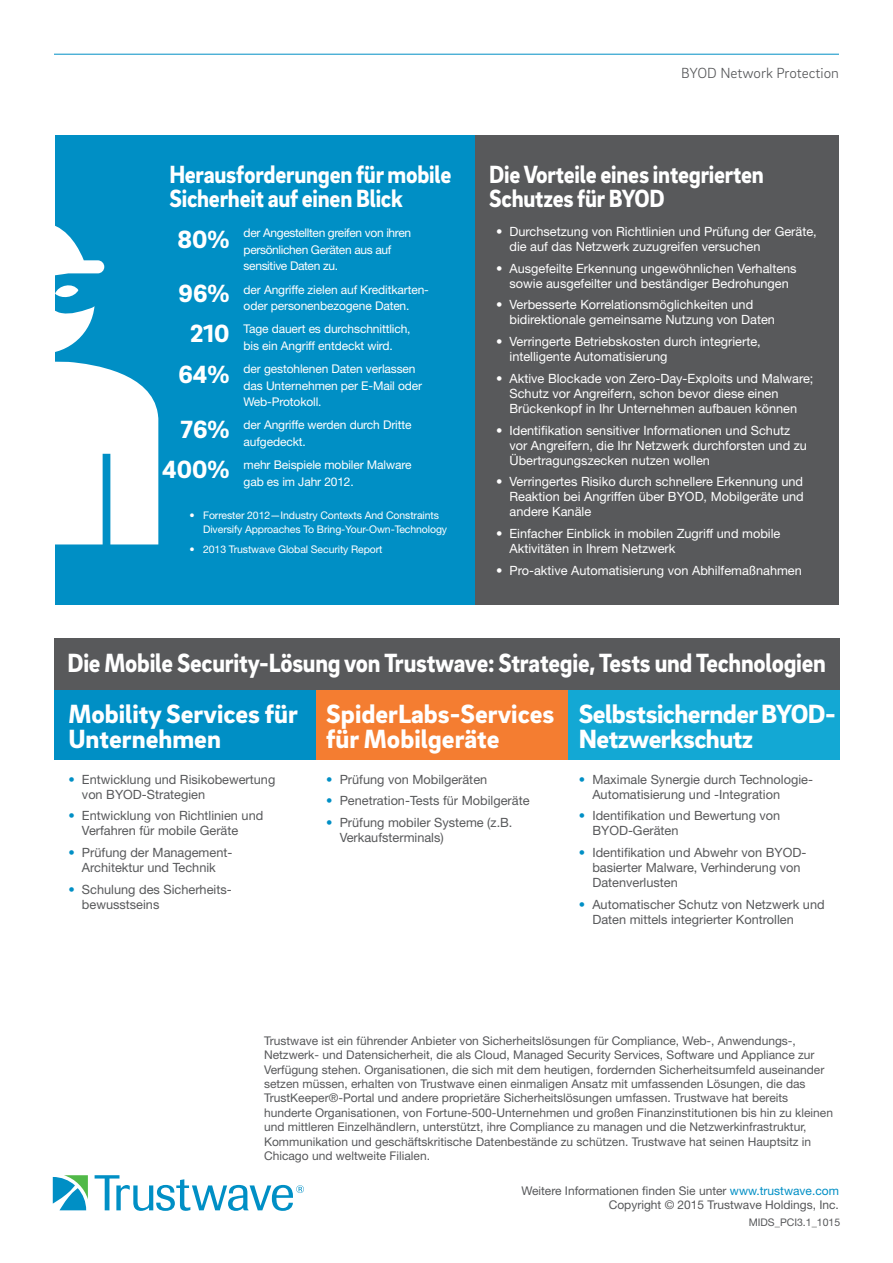
<style>
.page{position:relative;width:893px;height:1263px;background:#fff}
.page>*{position:absolute;margin:0;border:0;box-sizing:border-box;transform-origin:0 0}
.t1{font:900 27px/25.5px "Brix Sans";letter-spacing:-.01em;color:#fff}
.t2{font:900 27px "Brix Sans";letter-spacing:-.01em;color:#fff;scale:.91 1}
.t3{font:900 25.5px/24px "Brix Sans";letter-spacing:-.01em;color:#fff;scale:.91 1}
.t4{font:900 25.5px/40.2px "Brix Sans";letter-spacing:-.01em;color:#fff}
.t5{font:300 15px "Brix Sans";color:#57585a}
.t6{font:12.75px/15px "Helvetica Neue LT Std";color:#fff}
.t7{font:12.75px/15px "Helvetica Neue LT Std";color:#58595b}
.t8{font:12px/14.4px "Helvetica Neue LT Std";color:#57585a;text-align:right}
.t9{font:12px/16.5px "Helvetica Neue LT Std";letter-spacing:-.01em;color:#fff}
.t10{font:12px/16.5px "Helvetica Neue LT Std";letter-spacing:-.03em;color:#fff}
.t11{font:10.5px/13.5px "Helvetica Neue LT Std";letter-spacing:-.01em;color:#fff}
.t12{font:10.5px "Helvetica Neue LT Std";color:#57585a}
.s1{font-weight:700;color:#008fc5}
.s2{color:#008fc5}
</style>
<div class="page">
<hr style="left:54px;top:54px;width:785px;height:1px;background:#008fc5">
<svg style="left:95px;top:1175px;width:209px;height:36px"></svg>
<svg style="left:53px;top:1175px;width:35px;height:35px"></svg>
<div style="left:55px;top:135px;width:421px;height:470px;background:#008fc5"></div>
<div style="left:476px;top:135px;width:363px;height:470px;background:#58595b"></div>
<svg style="left:55px;top:285px;width:103px;height:259px"></svg>
<svg style="left:55px;top:225px;width:49px;height:51px"></svg>
<div style="left:54px;top:690px;width:262px;height:69px;background:#008fc5"></div>
<div style="left:316px;top:690px;width:262px;height:69px;background:#f47d31"></div>
<div style="left:568px;top:690px;width:272px;height:69px;background:#13a8d4"></div>
<div style="left:54px;top:639px;width:786px;height:51px;background:#58595b"></div>
<h2 class="t3" style="left:169px;top:162px;width:311px">Herausforderungen für mobile<br>Sicherheit auf einen Blick</h2>
<p class="t10" style="left:244px;top:225px;width:169px">der Angestellten greifen von ihren persönlichen Geräten aus auf sensitive Daten zu.</p>
<p class="t9" style="left:244px;top:281px;width:187px">der Angriffe zielen auf Kreditkarten&shy;oder personenbezogene Daten.</p>
<p class="t9" style="left:244px;top:321px;width:168px">Tage dauert es durchschnittlich, bis ein Angriff entdeckt wird.</p>
<p class="t9" style="left:244px;top:360px;width:180px">der gestohlenen Daten verlassen das Unternehmen per E-Mail oder<br>Web-Protokoll.</p>
<p class="t9" style="left:244px;top:417px;width:169px">der Angriffe werden durch Dritte aufgedeckt.</p>
<p class="t9" style="left:244px;top:456px;width:169px">mehr Beispiele mobiler Malware gab es im Jahr 2012.</p>
<p class="t11" style="left:203px;top:509px;width:246px;text-indent:-14px">• Forrester 2012—Industry Contexts And Constraints<br>Diversify Approaches To Bring-Your-Own-Technology</p>
<p class="t11" style="left:190px;top:543px;width:194px">• 2013 Trustwave Global Security Report</p>
<h2 class="t4" style="left:177px;top:211px;width:54px;line-height:54.3px">80%<br>96%</h2>
<h2 class="t4" style="left:178px;top:312px;width:53px;text-align:center">210<br>64%</h2>
<h2 class="t4" style="left:162px;top:408px;width:69px;text-align:right">76%<br>400%</h2>
<p class="t5" style="left:681px;top:63px;width:159px">BYOD Network Protection</p>
<h2 class="t3" style="left:489px;top:162px;width:303px">Die Vorteile eines integrierten<br>Schutzes für BYOD</h2>
<p class="t6" style="left:509px;top:224px;width:309px;text-indent:-14px">• Durchsetzung von Richtlinien und Prüfung der Geräte, die auf das Netzwerk zuzugreifen versuchen</p>
<p class="t6" style="left:496px;top:260px;width:302px;text-align:center">• Ausgefeilte Erkennung ungewöhnlichen Verhaltens sowie ausgefeilter und beständiger Bedrohungen</p>
<p class="t6" style="left:509px;top:297px;width:267px;text-indent:-14px">• Verbesserte Korrelationsmöglichkeiten und bidirektionale gemeinsame Nutzung von Daten</p>
<p class="t6" style="left:509px;top:334px;width:253px;text-indent:-14px">• Verringerte Betriebskosten durch integrierte, intelligente Automatisierung</p>
<p class="t6" style="left:509px;top:371px;width:305px;text-indent:-14px">• Aktive Blockade von Zero-Day-Exploits und Malware;<br>Schutz vor Angreifern, schon bevor diese einen<br>Brückenkopf in Ihr Unternehmen aufbauen können</p>
<p class="t6" style="left:509px;top:422px;width:299px;text-indent:-14px">• Identifikation sensitiver Informationen und Schutz vor Angreifern, die Ihr Netzwerk durchforsten und zu<br>Übertragungszecken nutzen wollen</p>
<p class="t6" style="left:509px;top:474px;width:296px;text-align:justify;text-indent:-14px">• Verringertes Risiko durch schnellere Erkennung und Reaktion bei Angriffen über BYOD, Mobilgeräte und andere Kanäle</p>
<p class="t6" style="left:509px;top:526px;width:272px;text-indent:-14px">• Einfacher Einblick in mobilen Zugriff und mobile<br>Aktivitäten in Ihrem Netzwerk</p>
<p class="t6" style="left:496px;top:563px;width:307px">• Pro-aktive Automatisierung von Abhilfemaßnahmen</p>
<h1 class="t2" style="left:67px;top:645px;width:835px">Die Mobile Security-Lösung von Trustwave: Strategie, Tests und Technologien</h1>
<h1 class="t1" style="left:68px;top:700px;width:231px">Mobility Services für<br>Unternehmen</h1>
<p class="t7" style="left:82px;top:771px;width:195px;text-indent:-14px"><span class="s1">•</span> Entwicklung und Risikobewertung von BYOD-Strategien</p>
<p class="t7" style="left:82px;top:808px;width:183px;text-indent:-14px"><span class="s1">•</span> Entwicklung von Richtlinien und<br>Verfahren für mobile Geräte</p>
<p class="t7" style="left:68px;top:845px;width:165px;text-align:center"><span class="s1">•</span> Prüfung der Management-<br>Architektur und Technik</p>
<p class="t7" style="left:82px;top:882px;width:151px;text-indent:-14px"><span class="s1">•</span> Schulung des Sicherheits&shy;bewusstseins</p>
<h1 class="t1" style="left:326px;top:700px;width:230px">SpiderLabs-Services für Mobilgeräte</h1>
<p class="t7" style="left:326px;top:771px;width:163px"><span class="s1">•</span> Prüfung von Mobilgeräten</p>
<p class="t7" style="left:326px;top:793px;width:205px"><span class="s1">•</span> Penetration-Tests für Mobilgeräte</p>
<p class="t7" style="left:340px;top:815px;width:174px;text-indent:-14px"><span class="s1">•</span> Prüfung mobiler Systeme (z.B.<br>Verkaufsterminals)</p>
<h1 class="t1" style="left:579px;top:700px;width:258px">Selbstsichernder BYOD-<br>Netzwerkschutz</h1>
<p class="t7" style="left:592px;top:771px;width:222px;text-indent:-14px"><span class="s1">•</span> Maximale Synergie durch Technologie-<br>Automatisierung und -Integration</p>
<p class="t7" style="left:592px;top:808px;width:189px;text-indent:-14px"><span class="s1">•</span> Identifikation und Bewertung von<br>BYOD-Geräten</p>
<p class="t7" style="left:592px;top:845px;width:215px;text-indent:-14px"><span class="s1">•</span> Identifikation und Abwehr von BYOD&shy;basierter Malware, Verhinderung von<br>Datenverlusten</p>
<p class="t7" style="left:592px;top:897px;width:234px;text-indent:-14px"><span class="s1">•</span> Automatischer Schutz von Netzwerk und<br>Daten mittels integrierter Kontrollen</p>
<p class="t8" style="left:264px;top:1033px;width:570px;text-align:left">Trustwave ist ein führender Anbieter von Sicherheitslösungen für Compliance, Web-, Anwendungs-, Netzwerk- und Datensicherheit, die als Cloud, Managed Security Services, Software und Appliance zur Verfügung stehen. Organisationen, die sich mit dem heutigen, fordernden Sicherheitsumfeld auseinander setzen müssen, erhalten von Trustwave einen einmaligen Ansatz mit umfassenden Lösungen, die das TrustKeeper®-Portal und andere proprietäre Sicherheitslösungen umfassen. Trustwave hat bereits hunderte Organisationen, von Fortune-500-Unternehmen und großen Finanzinstitutionen bis hin zu kleinen und mittleren Einzelhändlern, unterstützt, ihre Compliance zu managen und die Netzwerkinfrastruktur, Kommunikation und geschäftskritische Datenbestände zu schützen. Trustwave hat seinen Hauptsitz in Chicago und weltweite Filialen.</p>
<p class="t8" style="left:522px;top:1183px;width:319px">Weitere Informationen finden Sie unter <span class="s2">www.trustwave.com<br></span>Copyright © 2015 Trustwave Holdings, Inc.</p>
<p class="t12" style="left:749px;top:1216px;width:93px">MIDS_PCI3.1_1015</p>
</div>
